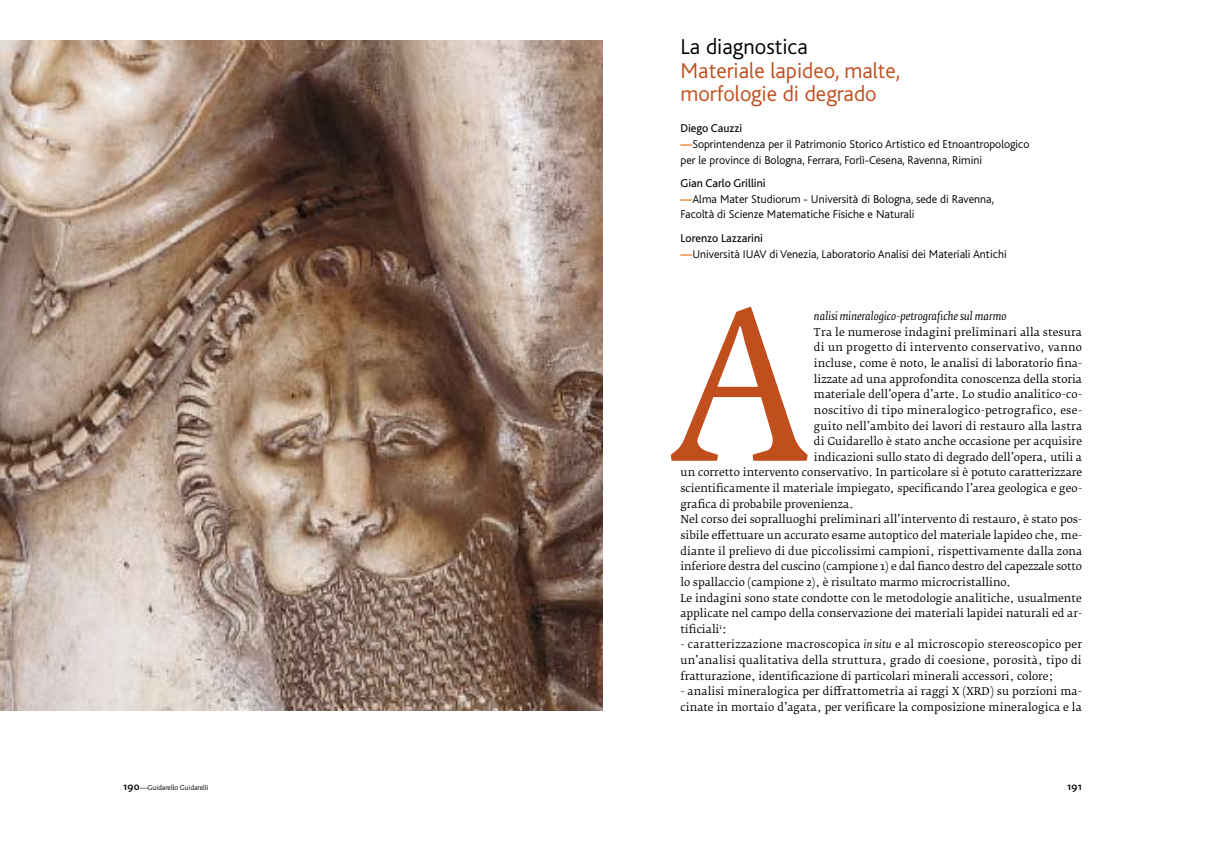
<style>
.page{position:relative;width:1205px;height:851px;background:#fff}
.page>*{position:absolute;margin:0;border:0;box-sizing:border-box;transform-origin:0 0}
.t1{font:201.38px "Fedra Serif B Std";color:#c14e1d}
.t2{font:300 22.5px/23.5px "Bliss";color:#c14e1d}
.t3{font:300 22.5px "Bliss";color:#000}
.t4{font:300 11.88px/15.6px "Bliss";color:#000}
.t5{font:500 11.25px "Bliss Caps";color:#000}
.t6{font:10.62px/15.6px "Fedra Serif B Std";color:#000;text-align:justify}
.t7{font:10.62px "Fedra Serif B Std";letter-spacing:.02em;color:#000}
.t8{font:italic 10.62px "Fedra Serif B Std";color:#000}
.t9{font:300 7.5px "Bliss";color:#000}
.s1{font-weight:400}
.s2{font-weight:700;color:#eb6a0a}
.s3{font-style:italic}
.s4{font-family:"Bliss Caps";font-weight:500;font-size:11.25px}
</style>
<div class="page">
<img style="left:0;top:40px;width:602px;height:670px">
<h2 class="t3" style="left:680px;top:35px;width:129px">La diagnostica</h2>
<h2 class="t2" style="left:680px;top:59px;width:221px">Materiale lapideo, malte, morfologie di degrado</h2>
<p class="t4" style="left:680px;top:121px;width:350px"><span class="s1">Diego Cauzzi<br></span><span class="s2">—</span>Soprintendenza per il Patrimonio Storico Artistico ed Etnoantropologico per le province di Bologna, Ferrara, Forlì-Cesena, Ravenna, Rimini</p>
<p class="t4" style="left:680px;top:176px;width:315px"><span class="s1">Gian Carlo Grillini<br></span><span class="s2">—</span>Alma Mater Studiorum - Università di Bologna, sede di Ravenna,<br>Facoltà di Scienze Matematiche Fisiche e Naturali</p>
<p class="t4" style="left:680px;top:230px;width:328px"><span class="s1">Lorenzo Lazzarini<br></span><span class="s2">—</span>Università IUAV diVenezia, Laboratorio Analisi dei Materiali Antichi</p>
<h1 class="t1" style="left:666px;top:273px;width:149px">A</h1>
<p class="t8" style="left:814px;top:310px;width:194px">nalisi mineralogico-petrografiche sul marmo</p>
<p class="t6" style="left:814px;top:324px;width:270px">Tra le numerose indagini preliminari alla stesura</p>
<p class="t7" style="left:814px;top:341px;width:269px">di un progetto di intervento conservativo, vanno</p>
<p class="t6" style="left:814px;top:355px;width:270px">incluse, come è noto, le analisi di laboratorio fina-</p>
<p class="t6" style="left:814px;top:371px;width:270px">lizzate ad una approfondita conoscenza della storia</p>
<p class="t6" style="left:814px;top:386px;width:270px">materiale dell’opera d’arte. Lo studio analitico-co-</p>
<p class="t7" style="left:814px;top:404px;width:270px">noscitivo di tipo mineralogico-petrografico, ese-</p>
<p class="t6" style="left:814px;top:418px;width:270px">guito nell’ambito dei lavori di restauro alla lastra</p>
<p class="t6" style="left:814px;top:433px;width:270px">di Guidarello è stato anche occasione per acquisire</p>
<p class="t6" style="left:814px;top:449px;width:270px">indicazioni sullo stato di degrado dell’opera, utili a</p>
<p class="t6" style="left:680px;top:465px;width:403px">un corretto intervento conservativo. In particolare si è potuto caratterizzare</p>
<p class="t6" style="left:680px;top:480px;width:403px">scientificamente il materiale impiegato, specificando l’area geologica e geo-</p>
<p class="t6" style="left:680px;top:496px;width:175px">grafica di probabile provenienza.</p>
<p class="t6" style="left:680px;top:512px;width:403px">Nel corso dei sopralluoghi preliminari all’intervento di restauro, è stato pos-</p>
<p class="t6" style="left:680px;top:527px;width:403px">sibile effettuare un accurato esame autoptico del materiale lapideo che, me-</p>
<p class="t6" style="left:680px;top:543px;width:403px">diante il prelievo di due piccolissimi campioni, rispettivamente dalla zona</p>
<p class="t6" style="left:680px;top:558px;width:403px">inferiore destra del cuscino (campione 1) e dal fianco destro del capezzale sotto</p>
<p class="t6" style="left:680px;top:574px;width:332px">lo spallaccio (campione 2), è risultato marmo microcristallino.</p>
<p class="t6" style="left:680px;top:590px;width:403px">Le indagini sono state condotte con le metodologie analitiche, usualmente</p>
<p class="t6" style="left:680px;top:605px;width:403px">applicate nel campo della conservazione dei materiali lapidei naturali ed ar-</p>
<p class="t6" style="left:680px;top:621px;width:48px">tificiali<sup>1</sup>:</p>
<p class="t6" style="left:680px;top:636px;width:403px">- caratterizzazione macroscopica <span class="s3">in situ</span> e al microscopio stereoscopico per un’analisi qualitativa della struttura, grado di coesione, porosità, tipo di fratturazione, identificazione di particolari minerali accessori, colore;</p>
<p class="t6" style="left:680px;top:683px;width:403px">- analisi mineralogica per diffrattometria ai raggi X (XRD) su porzioni ma&shy;cinate in mortaio d’agata, per verificare la composizione mineralogica e la</p>
<p class="t9" style="left:123px;top:783px;width:87px"><span class="s4">190</span> — Guidarello Guidarelli</p>
<p class="t5" style="left:1067px;top:780px;width:17px">191</p>
</div>
